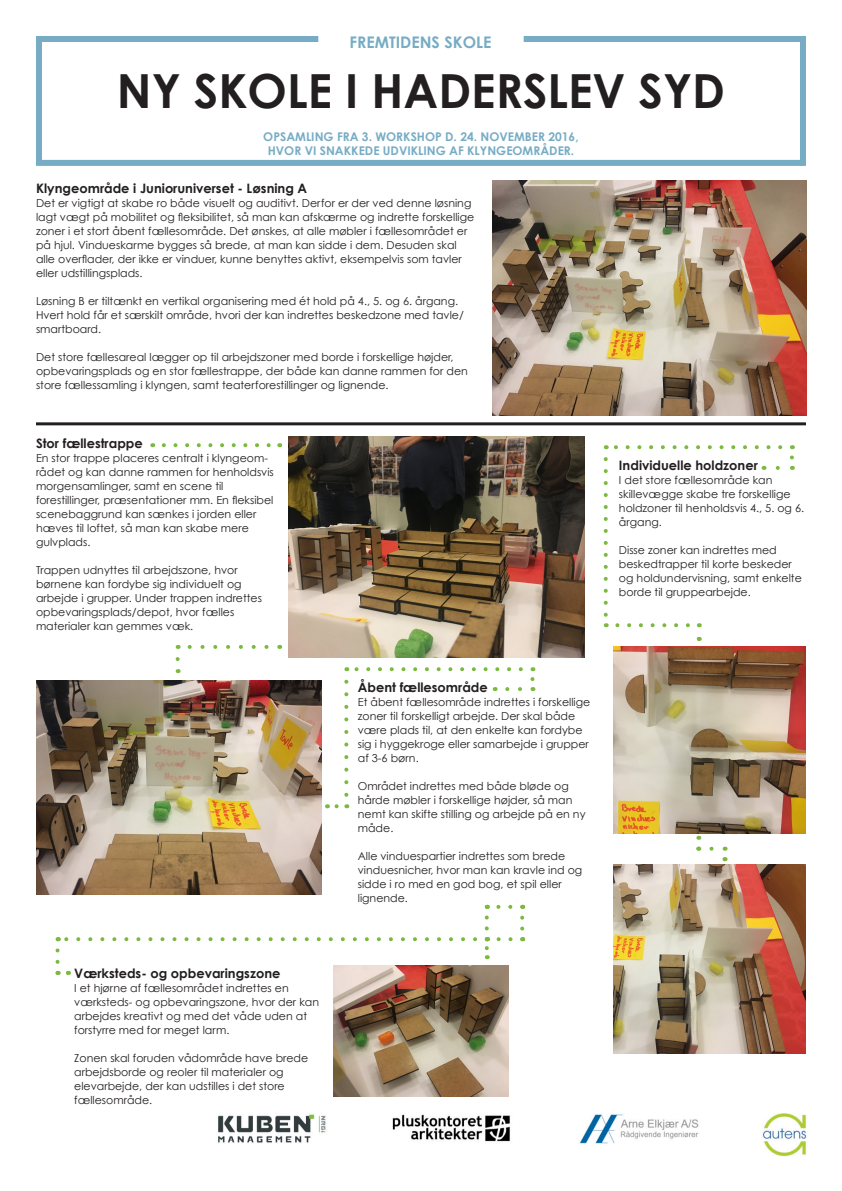
<style>
.page{position:relative;width:842px;height:1191px;background:#fff}
.page>*{position:absolute;margin:0;border:0;box-sizing:border-box;transform-origin:0 0}
.t1{font:700 47px "Century Gothic";color:#231f20}
.t2{font:700 16px "Century Gothic";color:#77acc4}
.t3{font:700 13px "Century Gothic";color:#231f20}
.t4{font:700 12px/14.4px "Century Gothic";color:#77acc4;text-align:center}
.t5{font:11px/14px "Century Gothic";color:#231f20}
</style>
<div class="page">
<div style="left:36px;top:36px;width:282px;height:6px;background:#77acc4"></div>
<div style="left:36px;top:40px;width:6px;height:122px;background:#77acc4"></div>
<div style="left:36px;top:160px;width:767px;height:6px;background:#77acc4"></div>
<div style="left:800px;top:36px;width:6px;height:130px;background:#77acc4"></div>
<div style="left:524px;top:36px;width:278px;height:6px;background:#77acc4"></div>
<hr style="left:36px;top:422px;width:770px;height:3px;background:#231f20">
<img style="left:218px;top:1113px;width:589px;height:44px">
<img style="left:334px;top:966px;width:174px;height:130px">
<img style="left:613px;top:864px;width:193px;height:189px">
<img style="left:493px;top:180px;width:313px;height:236px">
<img style="left:613px;top:647px;width:193px;height:186px">
<img style="left:288px;top:436px;width:296px;height:222px">
<img style="left:36px;top:680px;width:286px;height:214px">
<svg style="left:164px;top:443px;width:107px;height:4px"></svg>
<svg style="left:178px;top:645px;width:89px;height:4px"></svg>
<svg style="left:176px;top:659px;width:4px;height:14px"></svg>
<svg style="left:507px;top:687px;width:15px;height:4px"></svg>
<svg style="left:530px;top:667px;width:4px;height:12px"></svg>
<svg style="left:346px;top:667px;width:175px;height:4px"></svg>
<svg style="left:344px;top:681px;width:4px;height:127px"></svg>
<svg style="left:327px;top:804px;width:10px;height:4px"></svg>
<svg style="left:790px;top:445px;width:4px;height:12px"></svg>
<svg style="left:606px;top:445px;width:174px;height:4px"></svg>
<svg style="left:604px;top:459px;width:4px;height:168px"></svg>
<svg style="left:617px;top:623px;width:84px;height:18px"></svg>
<svg style="left:696px;top:835px;width:4px;height:15px"></svg>
<svg style="left:711px;top:846px;width:16px;height:15px"></svg>
<svg style="left:485px;top:948px;width:4px;height:11px"></svg>
<svg style="left:485px;top:905px;width:39px;height:36px"></svg>
<svg style="left:58px;top:937px;width:417px;height:4px"></svg>
<svg style="left:56px;top:950px;width:13px;height:25px"></svg>
<h2 class="t2" style="left:349px;top:32px;width:144px">FREMTIDENS SKOLE</h2>
<h1 class="t1" style="left:117px;top:60px;width:610px">NY SKOLE I HADERSLEV SYD</h1>
<p class="t4" style="left:263px;top:129px;width:317px">OPSAMLING FRA 3. WORKSHOP D. 24. NOVEMBER 2016,<br>HVOR VI SNAKKEDE UDVIKLING AF KLYNGEOMRÅDER.</p>
<p class="t3" style="left:36px;top:179px;width:273px">Klyngeområde i Junioruniverset - Løsning A</p>
<p class="t5" style="left:36px;top:195px;width:440px">Det er vigtigt at skabe ro både visuelt og auditivt. Derfor er der ved denne løsning lagt vægt på mobilitet og fleksibilitet, så man kan afskærme og indrette forskellige zoner i et stort åbent fællesområde. Det ønskes, at alle møbler i fællesområdet er på hjul. Vindueskarme bygges så brede, at man kan sidde i dem. Desuden skal alle overflader, der ikke er vinduer, kunne benyttes aktivt, eksempelvis som tavler eller udstillingsplads.</p>
<p class="t5" style="left:36px;top:293px;width:429px">Løsning B er tiltænkt en vertikal organisering med ét hold på 4., 5. og 6. årgang.<br>Hvert hold får et særskilt område, hvori der kan indrettes beskedzone med tavle/ smartboard.</p>
<p class="t5" style="left:36px;top:349px;width:433px">Det store fællesareal lægger op til arbejdszoner med borde i forskellige højder, opbevaringsplads og en stor fællestrappe, der både kan danne rammen for den store fællessamling i klyngen, samt teaterforestillinger og lignende.</p>
<p class="t3" style="left:36px;top:435px;width:108px">Stor fællestrappe</p>
<p class="t5" style="left:36px;top:451px;width:239px">En stor trappe placeres centralt i klyngeom&shy;rådet og kan danne rammen for henholdsvis morgensamlinger, samt en scene til forestillinger, præsentationer mm. En fleksibel scenebaggrund kan sænkes i jorden eller hæves til loftet, så man kan skabe mere gulvplads.</p>
<p class="t5" style="left:36px;top:563px;width:227px">Trappen udnyttes til arbejdszone, hvor børnene kan fordybe sig individuelt og arbejde i grupper. Under trappen indrettes opbevaringsplads/depot, hvor fælles materialer kan gemmes væk.</p>
<p class="t3" style="left:74px;top:964px;width:208px">Værksteds- og opbevaringszone</p>
<p class="t5" style="left:74px;top:980px;width:246px">I et hjørne af fællesområdet indrettes en værksteds- og opbevaringszone, hvor der kan arbejdes kreativt og med det våde uden at forstyrre med for meget larm.</p>
<p class="t5" style="left:74px;top:1050px;width:236px">Zonen skal foruden vådområde have brede arbejdsborde og reoler til materialer og elevarbejde, der kan udstilles i det store fællesområde.</p>
<p class="t3" style="left:619px;top:457px;width:140px">Individuelle holdzoner</p>
<p class="t5" style="left:619px;top:473px;width:187px">I det store fællesområde kan skillevægge skabe tre forskellige holdzoner til henholdsvis 4., 5. og 6. årgang.</p>
<p class="t5" style="left:619px;top:543px;width:184px">Disse zoner kan indrettes med beskedtrapper til korte beskeder og holdundervisning, samt enkelte borde til gruppearbejde.</p>
<p class="t3" style="left:358px;top:679px;width:131px">Åbent fællesområde</p>
<p class="t5" style="left:358px;top:694px;width:234px">Et åbent fællesområde indrettes i forskellige zoner til forskelligt arbejde. Der skal både være plads til, at den enkelte kan fordybe sig i hyggekroge eller samarbejde i grupper af 3-6 børn.</p>
<p class="t5" style="left:358px;top:778px;width:229px">Området indrettes med både bløde og hårde møbler i forskellige højder, så man nemt kan skifte stilling og arbejde på en ny måde.</p>
<p class="t5" style="left:358px;top:848px;width:226px">Alle vinduespartier indrettes som brede vinduesnicher, hvor man kan kravle ind og sidde i ro med en god bog, et spil eller lignende.</p>
</div>
